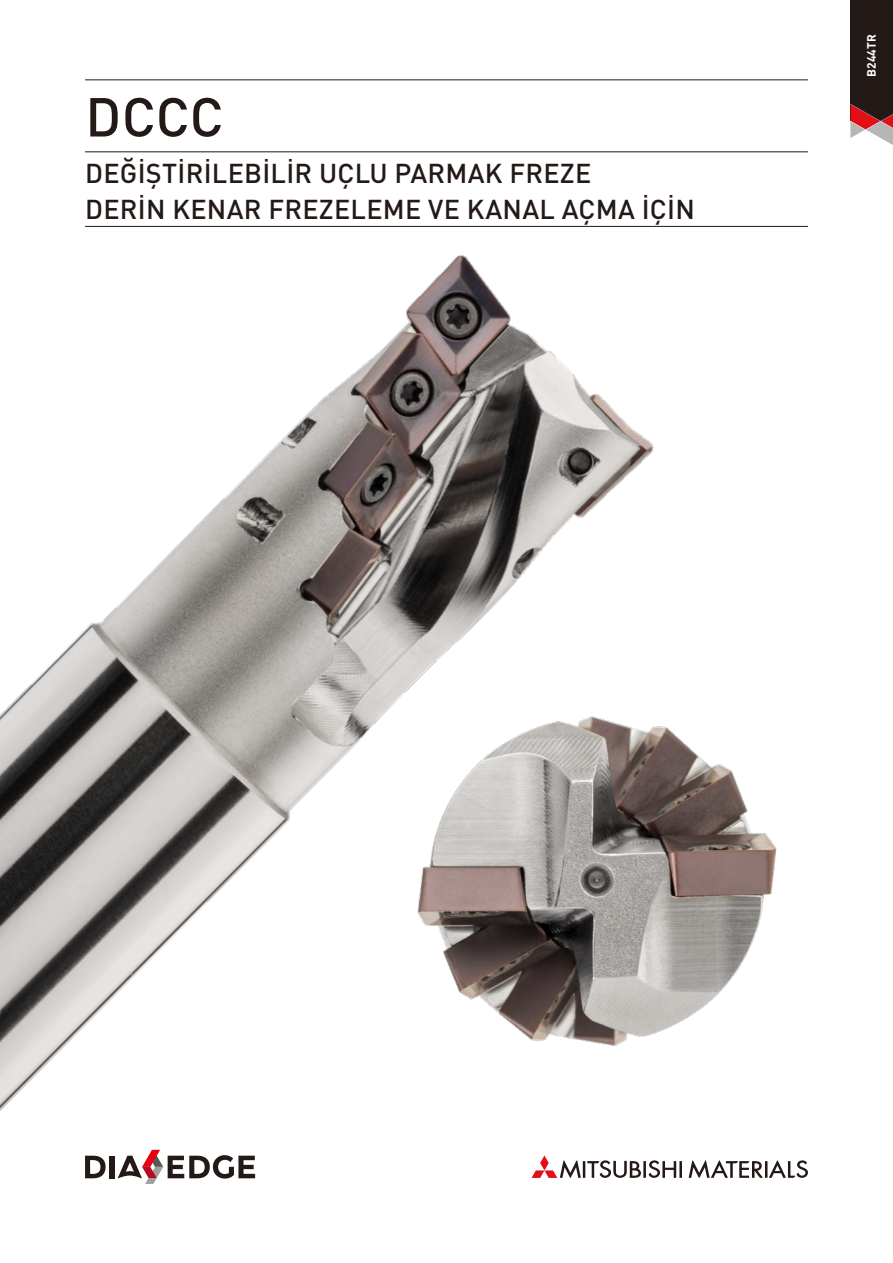
<style>
.page{position:relative;width:893px;height:1263px;background:#fff}
.page>*{position:absolute;margin:0;border:0;box-sizing:border-box;transform-origin:0 0}
.MHG_Headline_36_36pt{font:500 54px "DIN Pro";color:#231916}
.MHG_Subline_18_24pt{font:500 27px/36px "DIN Pro";letter-spacing:.01em;color:#231916}
.MHG_Register_Marker{font:700 12px "DIN Pro";letter-spacing:.005em;color:#fff}
</style>
<div class="page">
<div style="left:850px;top:0;width:43px;height:121px;background:#231916"></div>
<svg style="left:850px;top:104px;width:43px;height:41px"></svg>
<hr style="left:679px;top:1161px;width:3px;height:17px;background:#231916">
<hr style="left:643px;top:1161px;width:3px;height:17px;background:#231916">
<svg style="left:649px;top:1160px;width:27px;height:18px"></svg>
<svg style="left:689px;top:1160px;width:119px;height:18px"></svg>
<svg style="left:531px;top:1155px;width:110px;height:23px"></svg>
<svg style="left:85px;top:1156px;width:21px;height:22px"></svg>
<div style="left:110px;top:1156px;width:5px;height:22px;background:#231916"></div>
<svg style="left:118px;top:1150px;width:137px;height:34px"></svg>
<hr style="left:85px;top:79px;width:723px;height:1px;background:#231916">
<hr style="left:85px;top:151px;width:723px;height:1px;background:#231916">
<img style="left:0;top:254px;width:654px;height:857px">
<img style="left:410px;top:712px;width:367px;height:336px">
<hr style="left:85px;top:226px;width:723px;height:1px;background:#231916">
<p class="MHG_Headline_36_36pt" style="left:85px;top:73px;width:140px">DCCC</p>
<p class="MHG_Subline_18_24pt" style="left:85px;top:152px;width:611px">DEĞİŞTİRİLEBİLİR UÇLU PARMAK FREZE<br>DERİN KENAR FREZELEME VE KANAL AÇMA İÇİN</p>
<p class="MHG_Register_Marker" style="left:862px;top:77px;width:44px;rotate:-90deg">B244TR</p>
</div>
